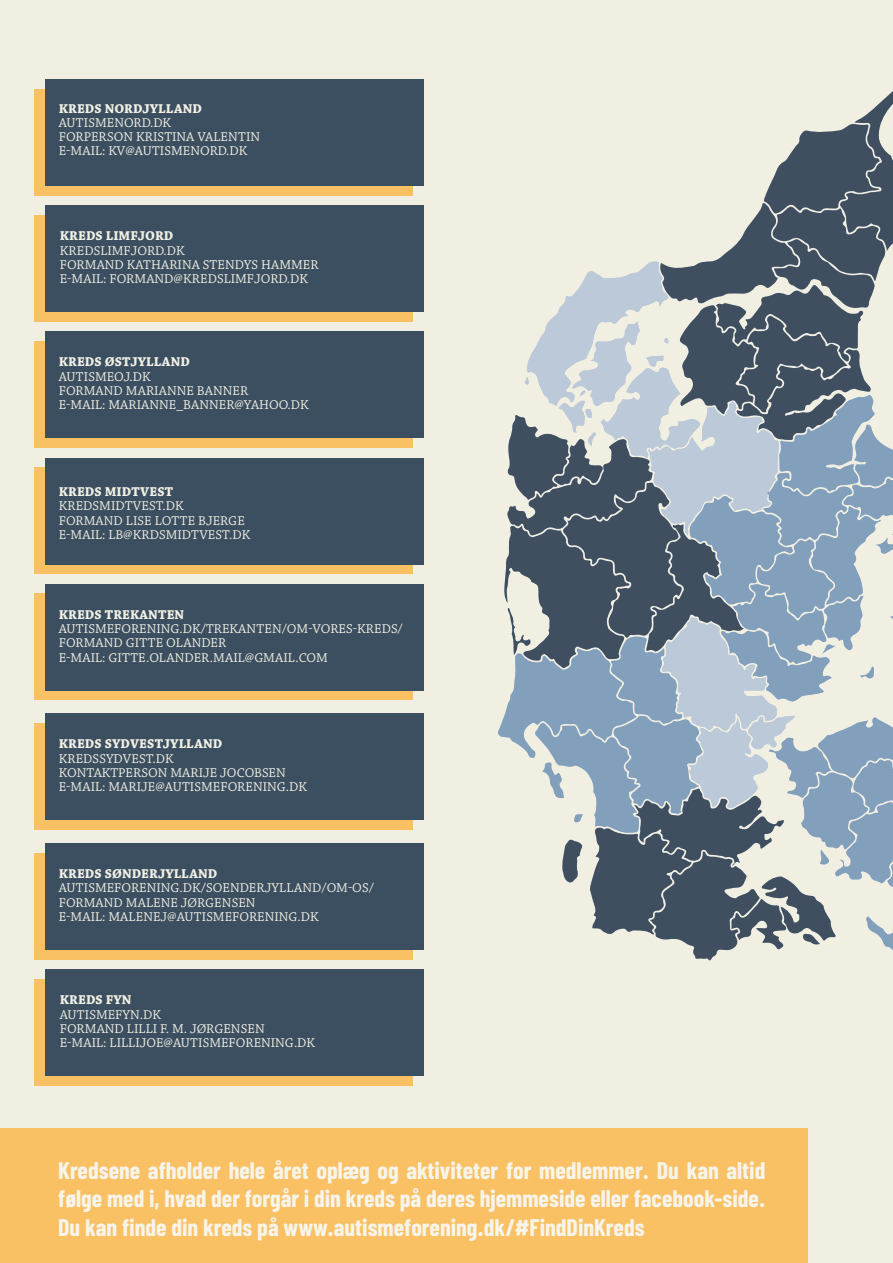
<style>
.page{position:relative;width:893px;height:1263px;background:#f1efe2}
.page>*{position:absolute;margin:0;border:0;box-sizing:border-box;transform-origin:0 0}
.t1{font:700 24px/28.8px "Barlow Condensed";color:#f7f5eb;text-align:justify}
.t2{font:13.5px/14.2px "Chaparral Pro";letter-spacing:.005em;color:#f1f0e4}
.t3{font:700 13.5px "Chaparral Pro";letter-spacing:.005em;color:#f1f0e4}
</style>
<div class="page">
<svg style="left:498px;top:91px;width:395px;height:870px"></svg>
<div style="left:0;top:1128px;width:808px;height:135px;background:#f9c164"></div>
<div style="left:34px;top:89px;width:378px;height:106px;background:#f9c164"></div>
<div style="left:34px;top:215px;width:378px;height:106px;background:#f9c164"></div>
<div style="left:34px;top:341px;width:378px;height:107px;background:#f9c164"></div>
<div style="left:34px;top:467px;width:378px;height:107px;background:#f9c164"></div>
<div style="left:34px;top:594px;width:378px;height:106px;background:#f9c164"></div>
<div style="left:34px;top:723px;width:378px;height:107px;background:#f9c164"></div>
<div style="left:34px;top:853px;width:378px;height:106px;background:#f9c164"></div>
<div style="left:34px;top:979px;width:378px;height:106px;background:#f9c164"></div>
<div style="left:45px;top:79px;width:379px;height:107px;background:#3c4f60"></div>
<div style="left:45px;top:206px;width:379px;height:106px;background:#3c4f60"></div>
<div style="left:45px;top:332px;width:379px;height:106px;background:#3c4f60"></div>
<div style="left:45px;top:458px;width:379px;height:106px;background:#3c4f60"></div>
<div style="left:45px;top:584px;width:379px;height:106px;background:#3c4f60"></div>
<div style="left:45px;top:714px;width:379px;height:106px;background:#3c4f60"></div>
<div style="left:45px;top:843px;width:379px;height:107px;background:#3c4f60"></div>
<div style="left:45px;top:970px;width:379px;height:106px;background:#3c4f60"></div>
<p class="t3" style="left:59px;top:100px;width:145px">KREDS NORDJYLLAND</p>
<p class="t2" style="left:59px;top:116px;width:114px">AUTISMENORD.DK</p>
<p class="t2" style="left:59px;top:130px;width:203px">FORPERSON KRISTINA VALENTIN</p>
<p class="t2" style="left:59px;top:145px;width:190px">E-MAIL: KV@AUTISMENORD.DK</p>
<p class="t3" style="left:60px;top:228px;width:115px">KREDS LIMFJORD</p>
<p class="t2" style="left:60px;top:244px;width:260px">KREDSLIMFJORD.DK<br>FORMAND KATHARINA STENDYS HAMMER<br>E-MAIL: FORMAND@KREDSLIMFJORD.DK</p>
<p class="t3" style="left:59px;top:354px;width:133px">KREDS ØSTJYLLAND</p>
<p class="t2" style="left:59px;top:370px;width:251px">AUTISMEOJ.DK<br>FORMAND MARIANNE BANNER<br>E-MAIL: MARIANNE_BANNER@YAHOO.DK</p>
<p class="t3" style="left:59px;top:484px;width:116px">KREDS MIDTVEST</p>
<p class="t2" style="left:59px;top:500px;width:193px">KREDSMIDTVEST.DK<br>FORMAND LISE LOTTE BJERGE<br>E-MAIL: LB@KRDSMIDTVEST.DK</p>
<p class="t3" style="left:59px;top:606px;width:127px">KREDS TREKANTEN</p>
<p class="t2" style="left:59px;top:622px;width:346px">AUTISMEFORENING.DK/TREKANTEN/OM-VORES-KREDS/<br>FORMAND GITTE OLANDER<br>E-MAIL: GITTE.OLANDER.MAIL@GMAIL.COM</p>
<p class="t3" style="left:59px;top:736px;width:165px">KREDS SYDVESTJYLLAND</p>
<p class="t2" style="left:59px;top:752px;width:250px">KREDSSYDVEST.DK<br>KONTAKTPERSON MARIJE JOCOBSEN<br>E-MAIL: MARIJE@AUTISMEFORENING.DK</p>
<p class="t3" style="left:59px;top:866px;width:160px">KREDS SØNDERJYLLAND</p>
<p class="t2" style="left:59px;top:881px;width:317px">AUTISMEFORENING.DK/SOENDERJYLLAND/OM-OS/<br>FORMAND MALENE JØRGENSEN<br>E-MAIL: MALENEJ@AUTISMEFORENING.DK</p>
<p class="t3" style="left:60px;top:992px;width:73px">KREDS FYN</p>
<p class="t2" style="left:60px;top:1008px;width:257px">AUTISMEFYN.DK<br>FORMAND LILLI F. M. JØRGENSEN<br>E-MAIL: LILLIJOE@AUTISMEFORENING.DK</p>
<p class="t1" style="left:58px;top:1155px;width:709px">Kredsene afholder hele året oplæg og aktiviteter for medlemmer. Du kan altid følge med i, hvad der forgår i din kreds på deres hjemmeside eller facebook-side.<br>Du kan finde din kreds på www.autismeforening.dk/#FindDinKreds</p>
</div>
